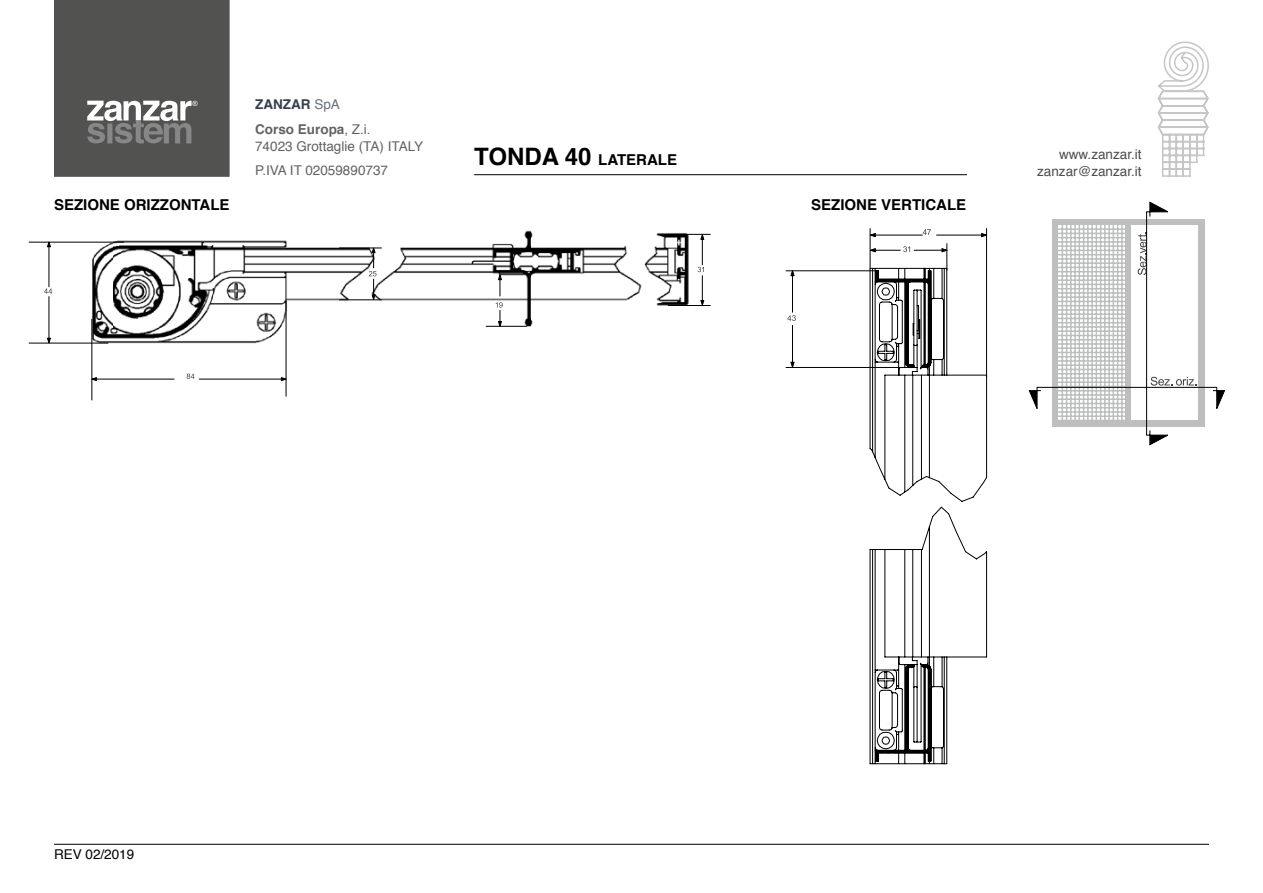
<style>
.page{position:relative;width:1263px;height:893px;background:#fff}
.page>*{position:absolute;margin:0;border:0;box-sizing:border-box;transform-origin:0 0}
.t1{font:700 15px "Helvetica";color:#000}
.t2{font:13.5px/16.2px "Helvetica";color:#646363}
.t3{font:13.5px/16.2px "Helvetica";color:#4d4d4d;text-align:right}
.t4{font:13.5px "Helvetica";color:#000}
.t5{font:700 13.5px "Helvetica";color:#34414c}
.t6{font:7.2px "Arial";color:#fff}
.s1{font-weight:400;color:#667079}
.s2{font-weight:700}
.s3{font-size:24px}
</style>
<div class="page">
<svg style="left:1157px;top:41px;width:52px;height:136px"></svg>
<svg style="left:54px;top:0;width:176px;height:177px;background:#5b5b5a"></svg>
<hr style="left:54px;top:844px;width:1155px;height:1px;background:#000">
<svg style="left:1029px;top:202px;width:196px;height:243px"></svg>
<hr style="left:786px;top:367px;width:125px;height:1px;background:#000">
<hr style="left:870px;top:228px;width:1px;height:40px;background:#000">
<hr style="left:786px;top:271px;width:92px;height:1px;background:#000">
<svg style="left:790px;top:362px;width:4px;height:5px"></svg>
<svg style="left:869px;top:233px;width:7px;height:4px"></svg>
<svg style="left:869px;top:248px;width:7px;height:4px"></svg>
<svg style="left:790px;top:270px;width:4px;height:6px"></svg>
<svg style="left:981px;top:233px;width:7px;height:4px"></svg>
<svg style="left:787px;top:315px;width:9px;height:6px"></svg>
<svg style="left:923px;top:229px;width:8px;height:6px"></svg>
<svg style="left:903px;top:246px;width:7px;height:6px"></svg>
<hr style="left:792px;top:272px;width:1px;height:41px;background:#000">
<hr style="left:936px;top:235px;width:49px;height:1px;background:#000">
<hr style="left:914px;top:250px;width:33px;height:1px;background:#000">
<hr style="left:792px;top:325px;width:1px;height:41px;background:#000">
<hr style="left:871px;top:235px;width:52px;height:1px;background:#000">
<hr style="left:871px;top:250px;width:30px;height:1px;background:#000">
<svg style="left:869px;top:268px;width:118px;height:496px"></svg>
<hr style="left:986px;top:228px;width:1px;height:149px;background:#000">
<svg style="left:941px;top:243px;width:7px;height:28px"></svg>
<img style="left:28px;top:230px;width:683px;height:171px">
<hr style="left:29px;top:343px;width:79px;height:1px;background:#000">
<hr style="left:668px;top:305px;width:42px;height:1px;background:#000">
<hr style="left:339px;top:300px;width:43px;height:1px;background:#000">
<hr style="left:668px;top:234px;width:42px;height:1px;background:#000">
<hr style="left:339px;top:248px;width:43px;height:1px;background:#000">
<hr style="left:286px;top:300px;width:1px;height:97px;background:#000">
<hr style="left:29px;top:242px;width:95px;height:1px;background:#000">
<svg style="left:47px;top:338px;width:4px;height:6px"></svg>
<svg style="left:281px;top:377px;width:6px;height:4px"></svg>
<svg style="left:47px;top:241px;width:4px;height:6px"></svg>
<svg style="left:91px;top:377px;width:6px;height:4px"></svg>
<svg style="left:44px;top:288px;width:8px;height:6px"></svg>
<svg style="left:187px;top:374px;width:7px;height:5px"></svg>
<hr style="left:49px;top:243px;width:1px;height:44px;background:#000">
<svg style="left:498px;top:274px;width:4px;height:22px"></svg>
<hr style="left:93px;top:379px;width:81px;height:1px;background:#000">
<hr style="left:49px;top:296px;width:1px;height:45px;background:#000">
<svg style="left:496px;top:302px;width:7px;height:24px"></svg>
<svg style="left:698px;top:234px;width:6px;height:71px"></svg>
<svg style="left:367px;top:247px;width:9px;height:54px"></svg>
<hr style="left:199px;top:379px;width:87px;height:1px;background:#000">
<hr style="left:486px;top:326px;width:41px;height:1px;background:#000">
<hr style="left:92px;top:319px;width:1px;height:81px;background:#000">
<hr style="left:474px;top:174px;width:493px;height:1px;background:#000">
<p class="t6" style="left:193px;top:99px;width:7px">®</p>
<p class="t1" style="left:54px;top:193px;width:177px">SEZIONE ORIZZONTALE</p>
<p class="t5" style="left:255px;top:93px;width:86px">ZANZAR <span class="s1">SpA</span></p>
<p class="t2" style="left:255px;top:122px;width:170px"><span class="s2">Corso Europa</span>, Z.i.<br>74023 Grottaglie (TA) ITALY</p>
<p class="t2" style="left:255px;top:163px;width:134px">P.IVA IT 02059890737</p>
<p class="t1" style="left:474px;top:147px;width:204px"><span class="s3">TONDA 40</span> LATERALE</p>
<p class="t1" style="left:811px;top:193px;width:157px">SEZIONE VERTICALE</p>
<p class="t3" style="left:1037px;top:147px;width:106px">www.zanzar.it zanzar@zanzar.it</p>
<p class="t4" style="left:54px;top:844px;width:82px">REV 02/2019</p>
</div>
